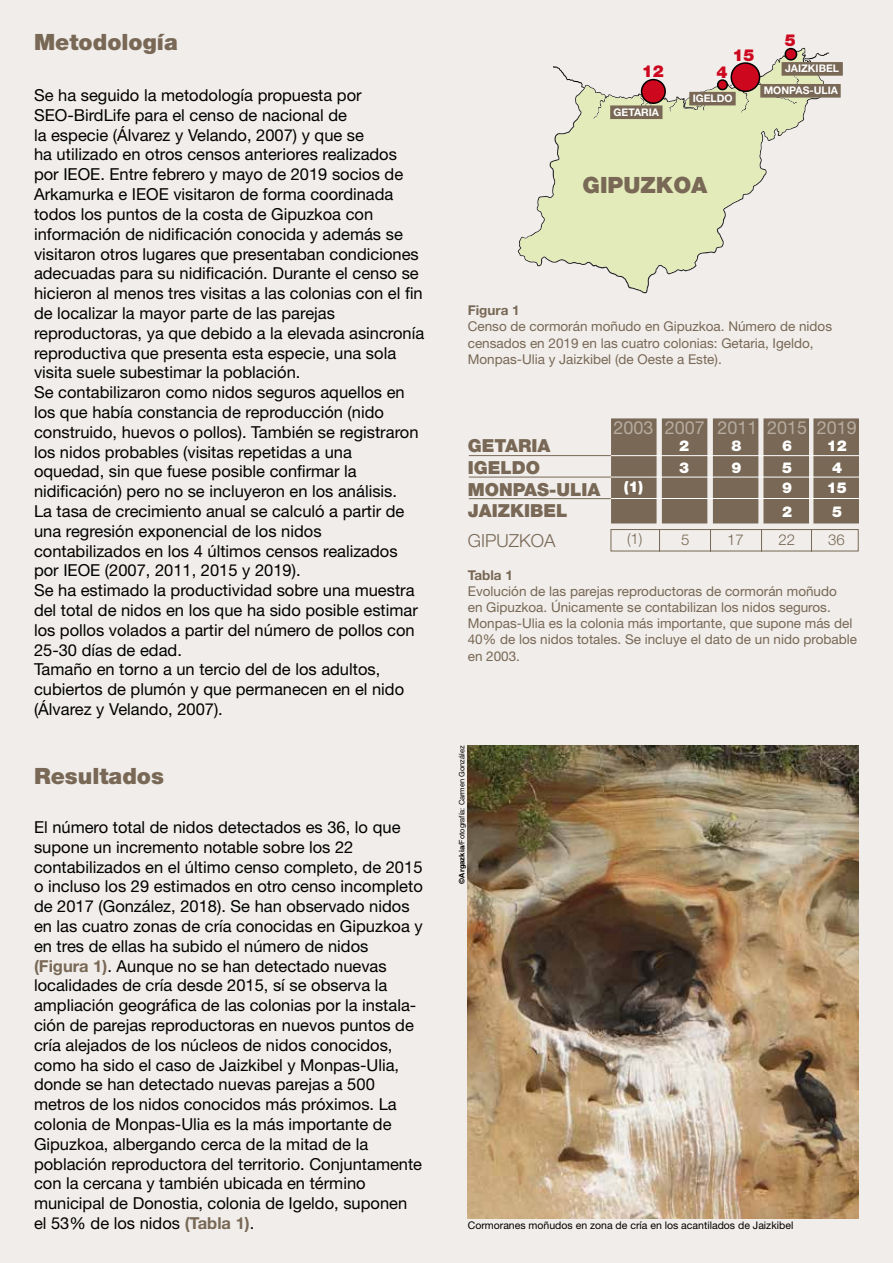
<style>
.page{position:relative;width:893px;height:1263px;background:#f0edea}
.page>*{position:absolute;margin:0;border:0;box-sizing:border-box;transform-origin:0 0}
.t1{font:900 22.5px "Helvetica Neue LT Std";color:#786855}
.t2{font:900 18px/21.6px "Helvetica Neue LT Std";color:#786855}
.t3{font:18px "Helvetica Neue LT Std";color:#b7aca0}
.t4{font:300 18px "Helvetica Neue LT Std";color:#786855}
.t5{font:16.5px/19.8px "Helvetica Neue LT Std";color:#000}
.t6{font:900 16.5px "Helvetica Neue LT Std";color:#cd071e}
.t7{font:900 15px "Helvetica Neue LT Std";color:#fff}
.t8{font:300 15px "Helvetica Neue LT Std";color:#786855}
.t9{font:13.5px/16.2px "Helvetica Neue LT Std";color:#786855}
.t10{font:700 13.5px "Helvetica Neue LT Std";color:#786855}
.t11{font:10.5px "Helvetica Neue LT Std";color:#000}
.t12{font:700 10.5px "Helvetica Neue LT Std";color:#fff}
.t13{font:7.5px "Helvetica Neue LT Std";color:#000}
.s1{font-weight:700;color:#786855}
.s2{font-weight:700}
</style>
<div class="page">
<svg style="left:519px;top:49px;width:306px;height:243px;background:#e7e9d0"></svg>
<svg style="left:804px;top:53px;width:25px;height:9px"></svg>
<svg style="left:553px;top:66px;width:31px;height:22px"></svg>
<div style="left:785px;top:49px;width:11px;height:11px;background:#cd071e;border-radius:50%"></div>
<div style="left:784px;top:48px;width:13px;height:13px;border:2px solid #000;border-radius:50%"></div>
<div style="left:731px;top:63px;width:29px;height:28px;background:#cd071e;border-radius:50%"></div>
<div style="left:730px;top:62px;width:30px;height:30px;border:2px solid #000;border-radius:50%"></div>
<div style="left:642px;top:80px;width:23px;height:23px;background:#cd071e;border-radius:50%"></div>
<div style="left:641px;top:79px;width:25px;height:25px;border:2px solid #000;border-radius:50%"></div>
<div style="left:718px;top:80px;width:9px;height:10px;background:#cd071e;border-radius:50%"></div>
<div style="left:717px;top:79px;width:11px;height:11px;border:2px solid #000;border-radius:50%"></div>
<div style="left:611px;top:418px;width:46px;height:105px;background:#786855;border:2px solid #786855"></div>
<div style="left:662px;top:418px;width:45px;height:105px;background:#786855"></div>
<div style="left:713px;top:418px;width:45px;height:105px;background:#786855"></div>
<div style="left:763px;top:418px;width:46px;height:105px;background:#786855;border:2px solid #786855"></div>
<div style="left:813px;top:418px;width:46px;height:105px;background:#786855;border:2px solid #786855"></div>
<hr style="left:611px;top:455px;width:248px;height:1px;background:#fff">
<hr style="left:611px;top:477px;width:248px;height:1px;background:#fff">
<hr style="left:611px;top:498px;width:248px;height:1px;background:#fff">
<hr style="left:469px;top:455px;width:142px;height:1px;background:#786855">
<hr style="left:469px;top:477px;width:142px;height:1px;background:#786855">
<hr style="left:469px;top:498px;width:142px;height:1px;background:#786855">
<div style="left:611px;top:529px;width:248px;height:22px;border:1px solid #786855"></div>
<svg style="left:659px;top:529px;width:1px;height:23px"></svg>
<svg style="left:710px;top:529px;width:1px;height:23px"></svg>
<svg style="left:761px;top:529px;width:1px;height:23px"></svg>
<svg style="left:811px;top:529px;width:1px;height:23px"></svg>
<img style="left:468px;top:745px;width:391px;height:473px">
<div style="left:610px;top:105px;width:52px;height:14px;background:#786855;border:2px solid #786855"></div>
<div style="left:760px;top:84px;width:81px;height:14px;background:#786855;border:2px solid #786855"></div>
<div style="left:782px;top:62px;width:61px;height:14px;background:#786855;border:2px solid #786855"></div>
<div style="left:689px;top:92px;width:47px;height:13px;background:#786855"></div>
<h1 class="t1" style="left:34px;top:29px;width:145px">Metodología</h1>
<p class="t5" style="left:34px;top:85px;width:392px">Se ha seguido la metodología propuesta por SEO-BirdLife para el censo de nacional de<br>la especie (Álvarez y Velando, 2007) y que se<br>ha utilizado en otros censos anteriores realizados por IEOE. Entre febrero y mayo de 2019 socios de Arkamurka e IEOE visitaron de forma coordinada todos los puntos de la costa de Gipuzkoa con información de nidificación conocida y además se visitaron otros lugares que presentaban condiciones adecuadas para su nidificación. Durante el censo se hicieron al menos tres visitas a las colonias con el fin de localizar la mayor parte de las parejas reproductoras, ya que debido a la elevada asincronía reproductiva que presenta esta especie, una sola visita suele subestimar la población.<br>Se contabilizaron como nidos seguros aquellos en los que había constancia de reproducción (nido construido, huevos o pollos). También se registraron los nidos probables (visitas repetidas a una oquedad, sin que fuese posible confirmar la nidificación) pero no se incluyeron en los análisis.<br>La tasa de crecimiento anual se calculó a partir de una regresión exponencial de los nidos contabilizados en los 4 últimos censos realizados por IEOE (2007, 2011, 2015 y 2019).<br>Se ha estimado la productividad sobre una muestra del total de nidos en los que ha sido posible estimar los pollos volados a partir del número de pollos con 25-30 días de edad.<br>Tamaño en torno a un tercio del de los adultos, cubiertos de plumón y que permanecen en el nido (Álvarez y Velando, 2007).</p>
<h1 class="t1" style="left:34px;top:763px;width:132px">Resultados</h1>
<p class="t5" style="left:34px;top:817px;width:390px">El número total de nidos detectados es 36, lo que supone un incremento notable sobre los 22 contabilizados en el último censo completo, de 2015 o incluso los 29 estimados en otro censo incompleto de 2017 (González, 2018). Se han observado nidos en las cuatro zonas de cría conocidas en Gipuzkoa y en tres de ellas ha subido el número de nidos <span class="s1">(Figura 1)</span>. Aunque no se han detectado nuevas localidades de cría desde 2015, sí se observa la ampliación geográfica de las colonias por la instala&shy;ción de parejas reproductoras en nuevos puntos de cría alejados de los núcleos de nidos conocidos, como ha sido el caso de Jaizkibel y Monpas-Ulia, donde se han detectado nuevas parejas a 500 metros de los nidos conocidos más próximos. La colonia de Monpas-Ulia es la más importante de Gipuzkoa, albergando cerca de la mitad de la población reproductora del territorio. Conjuntamente con la cercana y también ubicada en término municipal de Donostia, colonia de Igeldo, suponen el 53% de los nidos <span class="s1">(Tabla 1)</span>.</p>
<p class="t6" style="left:642px;top:61px;width:24px">12</p>
<p class="t12" style="left:614px;top:105px;width:47px">GETARIA</p>
<p class="t6" style="left:732px;top:45px;width:24px">15</p>
<p class="t6" style="left:716px;top:63px;width:13px">4</p>
<p class="t12" style="left:693px;top:92px;width:42px">IGELDO</p>
<p class="t6" style="left:785px;top:30px;width:13px">5</p>
<p class="t12" style="left:785px;top:62px;width:56px">JAIZKIBEL</p>
<p class="t12" style="left:764px;top:84px;width:76px">MONPAS-ULIA</p>
<h1 class="t1" style="left:583px;top:172px;width:126px">GIPUZKOA</h1>
<p class="t10" style="left:468px;top:302px;width:54px">Figura 1</p>
<p class="t9" style="left:468px;top:318px;width:366px">Censo de cormorán moñudo en Gipuzkoa. Número de nidos censados en 2019 en las cuatro colonias: Getaria, Igeldo,<br>Monpas-Ulia y Jaizkibel (de Oeste a Este).</p>
<p class="t2" style="left:468px;top:435px;width:134px">GETARIA<br>IGELDO<br>MONPAS-ULIA<br>JAIZKIBEL</p>
<p class="t4" style="left:468px;top:529px;width:89px">GIPUZKOA</p>
<p class="t3" style="left:614px;top:417px;width:245px">2003 2007 2011 2015 2019</p>
<p class="t7" style="left:679px;top:437px;width:12px">2</p>
<p class="t7" style="left:731px;top:437px;width:12px">8</p>
<p class="t7" style="left:782px;top:437px;width:12px">6</p>
<p class="t7" style="left:827px;top:437px;width:22px">12</p>
<p class="t7" style="left:782px;top:479px;width:12px">9</p>
<p class="t7" style="left:827px;top:479px;width:22px">15</p>
<p class="t7" style="left:679px;top:458px;width:12px">3</p>
<p class="t7" style="left:731px;top:458px;width:12px">9</p>
<p class="t7" style="left:782px;top:458px;width:12px">5</p>
<p class="t7" style="left:832px;top:458px;width:12px">4</p>
<p class="t7" style="left:782px;top:502px;width:12px">2</p>
<p class="t7" style="left:832px;top:502px;width:12px">5</p>
<p class="t7" style="left:624px;top:478px;width:21px">(1)</p>
<p class="t8" style="left:627px;top:530px;width:17px">(1)</p>
<p class="t8" style="left:681px;top:531px;width:10px">5</p>
<p class="t8" style="left:727px;top:531px;width:18px">17</p>
<p class="t8" style="left:778px;top:531px;width:18px">22</p>
<p class="t8" style="left:828px;top:531px;width:18px">36</p>
<p class="t10" style="left:468px;top:566px;width:47px">Tabla 1</p>
<p class="t9" style="left:468px;top:583px;width:391px">Evolución de las parejas reproductoras de cormorán moñudo<br>en Gipuzkoa. Únicamente se contabilizan los nidos seguros.<br>Monpas-Ulia es la colonia más importante, que supone más del 40% de los nidos totales. Se incluye el dato de un nido probable en 2003.</p>
<p class="t13" style="left:457px;top:883px;width:139px;rotate:-90deg"><span class="s2">©Argazkia</span>/Fotografía: Carmen González</p>
<p class="t11" style="left:468px;top:1219px;width:327px">Cormoranes moñudos en zona de cría en los acantilados de Jaizkibel</p>
</div>
